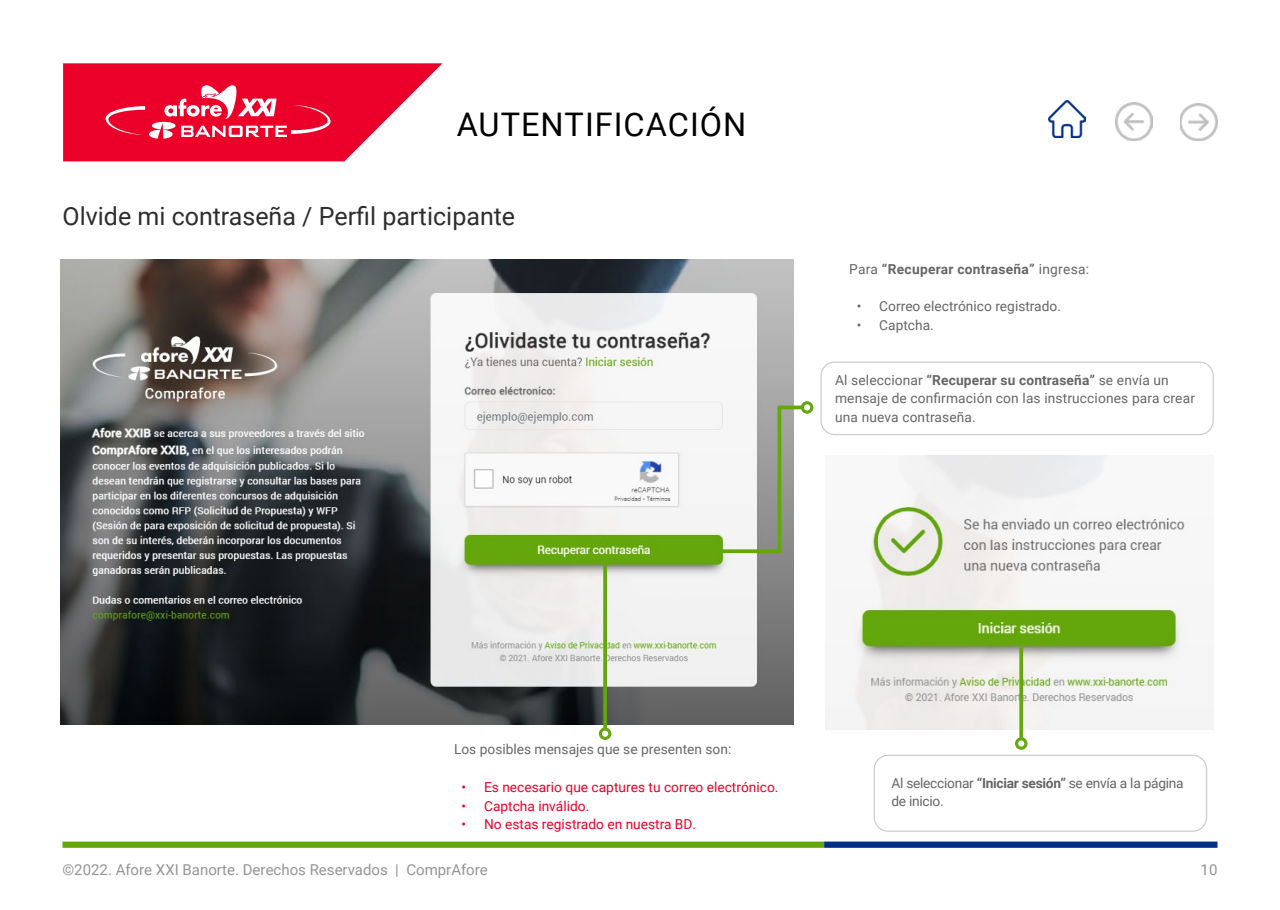
<style>
.page{position:relative;width:1280px;height:910px;background:#fff}
.page>*{position:absolute;margin:0;border:0;box-sizing:border-box;transform-origin:0 0}
.t1{font:32.5px "Roboto";letter-spacing:.03em;color:#000}
.t2{font:25px "Roboto";color:#2d2d2d}
.t3{font:15px "Roboto";color:#949494}
.t4{font:13.75px/18.8px "Roboto";color:#666}
.t5{font:13.75px "Roboto";color:#ea0029}
.t6{font:13.75px/18.8px "Roboto";letter-spacing:-.02em;color:#666}
.t7{font:700 13.75px "Roboto";letter-spacing:.02em;color:#666}
.s1{font-weight:400}
.s2{font-weight:700}
</style>
<div class="page">
<svg style="left:62px;top:62px;width:380px;height:99px"></svg>
<div style="left:62px;top:842px;width:762px;height:6px;background:#64a70b"></div>
<div style="left:824px;top:842px;width:394px;height:6px;background:#002f87"></div>
<div style="left:820px;top:361px;width:394px;height:74px;border:1px solid #ccc;border-radius:14px"></div>
<div style="left:874px;top:755px;width:333px;height:77px;border:1px solid #ccc;border-radius:14px"></div>
<img style="left:60px;top:260px;width:734px;height:465px">
<svg style="left:603px;top:565px;width:4px;height:162px"></svg>
<img style="left:825px;top:455px;width:388px;height:275px">
<svg style="left:1019px;top:648px;width:4px;height:89px"></svg>
<hr style="left:778px;top:408px;width:3px;height:143px;background:#64a70b">
<hr style="left:778px;top:406px;width:27px;height:3px;background:#64a70b">
<svg style="left:719px;top:549px;width:62px;height:4px"></svg>
<svg style="left:599px;top:727px;width:12px;height:13px"></svg>
<svg style="left:602px;top:731px;width:6px;height:6px"></svg>
<svg style="left:1015px;top:737px;width:12px;height:13px"></svg>
<div style="left:1018px;top:740px;width:6px;height:7px;background:#fff;border-radius:50%"></div>
<svg style="left:801px;top:401px;width:12px;height:13px"></svg>
<div style="left:804px;top:404px;width:6px;height:7px;background:#fff;border-radius:50%"></div>
<img style="left:1048px;top:100px;width:38px;height:38px">
<img style="left:1115px;top:103px;width:38px;height:37px">
<img style="left:1180px;top:103px;width:38px;height:38px">
<h1 class="t1" style="left:457px;top:102px;width:291px">AUTENTIFICACIÓN</h1>
<h2 class="t2" style="left:62px;top:199px;width:454px">Olvide mi contraseña / Perfil participante</h2>
<p class="t7" style="left:849px;top:259px;width:241px"><span class="s1">Para</span> “Recuperar contraseña” <span class="s1">ingresa:</span></p>
<p class="t4" style="left:857px;top:297px;width:206px">• Correo electrónico registrado.</p>
<p class="t4" style="left:857px;top:315px;width:79px">• Captcha.</p>
<p class="t4" style="left:835px;top:370px;width:361px">Al seleccionar <span class="s2">“Recuperar su contraseña”</span> se envía un mensaje de confirmación con las instrucciones para crear una nueva contraseña.</p>
<p class="t4" style="left:454px;top:740px;width:279px">Los posibles mensajes que se presenten son:</p>
<p class="t5" style="left:462px;top:777px;width:318px">• Es necesario que captures tu correo electrónico.</p>
<p class="t5" style="left:462px;top:796px;width:129px">• Captcha inválido.</p>
<p class="t5" style="left:462px;top:815px;width:236px">• No estas registrado en nuestra BD.</p>
<p class="t6" style="left:892px;top:773px;width:294px">Al seleccionar <span class="s2">“Iniciar sesión”</span> se envía a la página de inicio.</p>
<p class="t3" style="left:62px;top:859px;width:427px">©2022. Afore XXI Banorte. Derechos Reservados | ComprAfore</p>
<p class="t3" style="left:1201px;top:859px;width:18px">10</p>
</div>
